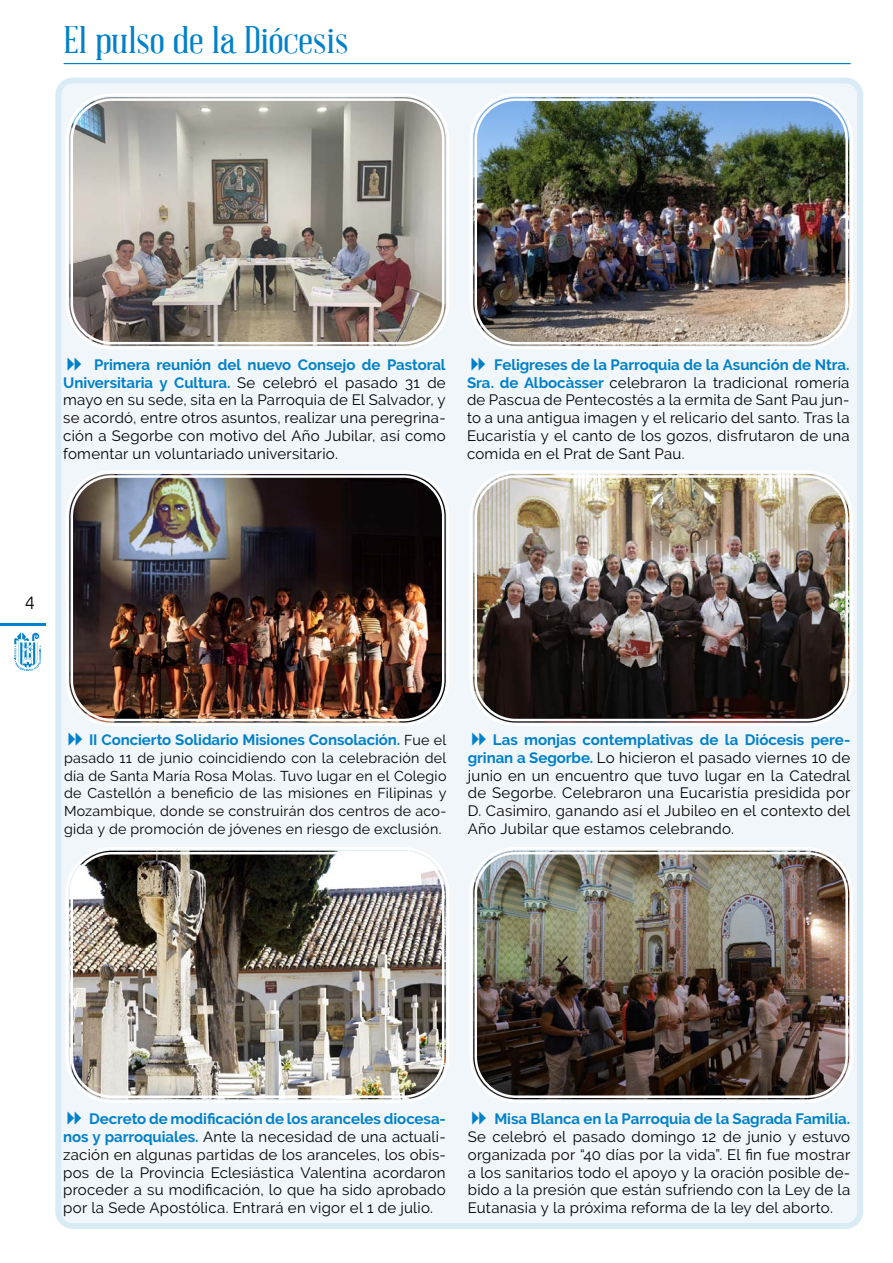
<style>
.page{position:relative;width:893px;height:1263px;background:#fff}
.page>*{position:absolute;margin:0;border:0;box-sizing:border-box;transform-origin:0 0}
.t1{font:37.5px "Abraham Lincoln";color:#0081c9;scale:1.2 1}
.t2{font:300 18px "Ubuntu";color:#000}
.t3{font:15px/17.7px "Raleway";letter-spacing:.015em;color:#000;text-align:justify}
.t4{font:700 15px "Raleway";letter-spacing:-.005em;color:#0081c9}
.t5{font:14.25px/17.7px "Raleway";letter-spacing:.02em;color:#000;text-align:justify}
.s1{font-weight:700;color:#0081c9}
.s2{font-weight:400;font-size:14.25px;color:#000}
</style>
<div class="page">
<hr style="left:0;top:624px;width:46px;height:2px;background:#0081c9">
<svg style="left:14px;top:632px;width:27px;height:39px"></svg>
<div style="left:58px;top:81px;width:802px;height:1145px;background:#f1f6fa;border-radius:14px"></div>
<div style="left:55px;top:78px;width:808px;height:1151px;border:6px solid #0081c9;border-radius:14px"></div>
<hr style="left:64px;top:63px;width:786px;height:1px;background:#0081c9">
<img style="left:69px;top:474px;width:377px;height:248px">
<div style="left:66px;top:470px;width:383px;height:256px;border:2px solid #fff;border-radius:45px"></div>
<div style="left:71px;top:475px;width:373px;height:246px;border:2px solid #fff;border-radius:40px"></div>
<img style="left:473px;top:474px;width:376px;height:248px">
<div style="left:469px;top:470px;width:384px;height:256px;border:2px solid #fff;border-radius:45px"></div>
<div style="left:474px;top:475px;width:374px;height:246px;border:2px solid #fff;border-radius:40px"></div>
<img style="left:69px;top:851px;width:377px;height:248px">
<div style="left:66px;top:847px;width:383px;height:256px;border:2px solid #fff;border-radius:45px"></div>
<div style="left:71px;top:852px;width:373px;height:246px;border:2px solid #fff;border-radius:40px"></div>
<img style="left:473px;top:851px;width:376px;height:248px">
<div style="left:469px;top:847px;width:384px;height:256px;border:2px solid #fff;border-radius:45px"></div>
<div style="left:474px;top:852px;width:374px;height:246px;border:2px solid #fff;border-radius:40px"></div>
<img style="left:69px;top:97px;width:377px;height:249px">
<div style="left:66px;top:93px;width:383px;height:256px;border:2px solid #fff;border-radius:45px"></div>
<div style="left:71px;top:98px;width:373px;height:246px;border:2px solid #fff;border-radius:40px"></div>
<img style="left:473px;top:97px;width:376px;height:249px">
<div style="left:469px;top:93px;width:384px;height:256px;border:2px solid #fff;border-radius:45px"></div>
<div style="left:474px;top:98px;width:374px;height:246px;border:2px solid #fff;border-radius:40px"></div>
<h1 class="t1" style="left:64px;top:21px;width:239px">El pulso de la Diócesis</h1>
<p class="t3" style="left:63px;top:356px;width:384px;text-indent:31px"><span class="s1">Primera reunión del nuevo Consejo de Pastoral Universitaria y Cultura.</span> Se celebró el pasado 31 de mayo en su sede, sita en la Parroquia de El Salvador, y se acordó, entre otros asuntos, realizar una peregrina&shy;ción a Segorbe con motivo del Año Jubilar, así como fomentar un voluntariado universitario.</p>
<p class="t3" style="left:467px;top:356px;width:384px;text-indent:27px"><span class="s1">Feligreses de la Parroquia de la Asunción de Ntra.<br>Sra. de Albocàsser</span> celebraron la tradicional romería de Pascua de Pentecostés a la ermita de Sant Pau jun&shy;to a una antigua imagen y el relicario del santo. Tras la Eucaristía y el canto de los gozos, disfrutaron de una comida en el Prat de Sant Pau.</p>
<p class="t2" style="left:25px;top:591px;width:12px">4</p>
<p class="t4" style="left:89px;top:731px;width:359px">II Concierto Solidario Misiones Consolación. <span class="s2">Fue el</span></p>
<p class="t5" style="left:64px;top:749px;width:384px">pasado 11 de junio coincidiendo con la celebración del día de Santa María Rosa Molas. Tuvo lugar en el Colegio de Castellón a beneficio de las misiones en Filipinas y Mozambique, donde se construirán dos centros de aco&shy;gida y de promoción de jóvenes en riesgo de exclusión.</p>
<p class="t3" style="left:468px;top:731px;width:384px;text-indent:25px"><span class="s1">Las monjas contemplativas de la Diócesis pere&shy;grinan a Segorbe.</span> Lo hicieron el pasado viernes 10 de junio en un encuentro que tuvo lugar en la Catedral de Segorbe. Celebraron una Eucaristía presidida por D. Casimiro, ganando así el Jubileo en el contexto del Año Jubilar que estamos celebrando.</p>
<p class="t3" style="left:63px;top:1110px;width:384px;text-indent:26px"><span class="s1">Decreto de modificación de los aranceles diocesa&shy;nos y parroquiales.</span> Ante la necesidad de una actuali&shy;zación en algunas partidas de los aranceles, los obis&shy;pos de la Provincia Eclesiástica Valentina acordaron proceder a su modificación, lo que ha sido aprobado por la Sede Apostólica. Entrará en vigor el 1 de julio.</p>
<p class="t4" style="left:494px;top:1111px;width:357px">Misa Blanca en la Parroquia de la Sagrada Familia.</p>
<p class="t3" style="left:468px;top:1128px;width:384px">Se celebró el pasado domingo 12 de junio y estuvo organizada por “40 días por la vida”. El fin fue mostrar a los sanitarios todo el apoyo y la oración posible de&shy;bido a la presión que están sufriendo con la Ley de la Eutanasia y la próxima reforma de la ley del aborto.</p>
</div>
